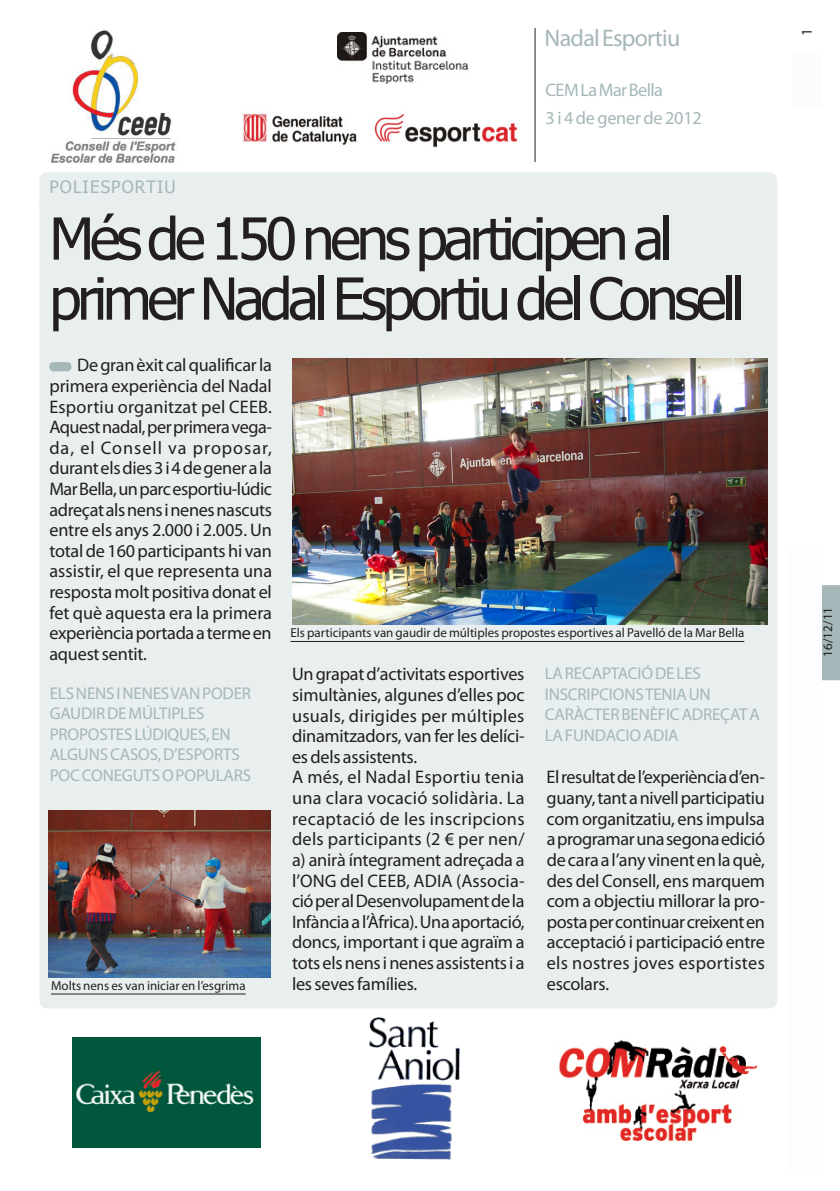
<style>
.page{position:relative;width:840px;height:1191px;background:#fff}
.page>*{position:absolute;margin:0;border:0;box-sizing:border-box;transform-origin:0 0}
.totc_TITULAR-noti-31{font:58px/60px "Tahoma";letter-spacing:-.075em;color:#231f20}
.t1{font:24px "Myriad Pro";letter-spacing:-.03em;color:#a5b7b9}
.totc_TEXT_BASE{font:18.2px/20.6px "Myriad Pro";letter-spacing:-.015em;color:#231f20;text-align:justify}
.t2{font:18.2px "Myriad Pro";letter-spacing:-.025em;color:#a5b7b9}
.totc_EPÍGRAF{font:17px "Myriad Pro";letter-spacing:-.01em;color:#a5b7b9}
.totc_EPÍGRAF-2{font:17px "Tahoma";letter-spacing:.065em;color:#a5b7b9}
.totc_PEU_FOTO{font:13px "Myriad Pro";color:#231f20}
.totc_FRASE_noti-càrr{font:13px "Myriad Pro";color:#231f20}
</style>
<div class="page">
<div style="left:822px;top:585px;width:17px;height:95px;background:#a5b7b9"></div>
<div style="left:39px;top:200px;width:737px;height:808px;background:#e9eeef;border-radius:8px"></div>
<div style="left:49px;top:362px;width:22px;height:9px;background:#a5b7b9;border-radius:4px"></div>
<div style="left:39px;top:172px;width:737px;height:41px;background:#e9eeef;border-radius:8px"></div>
<img style="left:292px;top:358px;width:474px;height:266px">
<hr style="left:290px;top:641px;width:453px;height:1px;background:#231f20">
<hr style="left:534px;top:28px;width:1px;height:134px;background:#231f20">
<div style="left:787px;top:550px;width:34px;height:619px;background:#fbfdfe"></div>
<div style="left:793px;top:50px;width:28px;height:57px;background:#fbfdfc"></div>
<img style="left:52px;top:30px;width:124px;height:133px">
<img style="left:337px;top:32px;width:130px;height:51px">
<img style="left:48px;top:810px;width:222px;height:168px">
<hr style="left:51px;top:993px;width:194px;height:1px;background:#231f20">
<img style="left:72px;top:1037px;width:188px;height:110px">
<img style="left:559px;top:1040px;width:197px;height:101px">
<img style="left:369px;top:1017px;width:91px;height:142px">
<img style="left:243px;top:113px;width:275px;height:34px">
<p class="t1" style="left:544px;top:23px;width:137px">Nadal Esportiu</p>
<p class="totc_EPÍGRAF-2" style="left:49px;top:176px;width:128px">poliesportiu</p>
<p class="t2" style="left:545px;top:78px;width:119px">CEM La Mar Bella</p>
<p class="t2" style="left:545px;top:106px;width:158px">3 i 4 de gener de 201 2</p>
<p class="totc_TITULAR-noti-31" style="left:49px;top:206px;width:696px">Més de 150 nens participen al primer Nadal Esportiu del Consell</p>
<p class="totc_TEXT_BASE" style="left:49px;top:355px;width:224px;text-indent:28px">De gran èxit cal qualificar la primera experiència del Nadal Esportiu organitzat pel CEEB.<br>Aquest nadal, per primera vega&shy;da, el Consell va proposar, durant els dies 3 i 4 de gener a la Mar Bella, un parc esportiu-lúdic adreçat als nens i nenes nascuts entre els anys 2.000 i 2.005. Un total de 1 60 participants hi van assistir, el que representa una resposta molt positiva donat el fet què aquesta era la primera experiència portada a terme en aquest sentit.</p>
<p class="totc_EPÍGRAF" style="left:50px;top:682px;width:37px">els nens</p>
<p class="totc_EPÍGRAF" style="left:116px;top:682px;width:16px">i nenes</p>
<p class="totc_EPÍGRAF" style="left:170px;top:682px;width:43px">van poder</p>
<p class="totc_EPÍGRAF" style="left:50px;top:703px;width:11px">gaudir</p>
<p class="totc_EPÍGRAF" style="left:107px;top:703px;width:54px">de múltiples</p>
<p class="totc_EPÍGRAF" style="left:50px;top:723px;width:10px">propostes</p>
<p class="totc_EPÍGRAF" style="left:134px;top:723px;width:87px">lúdiques, en</p>
<p class="totc_EPÍGRAF" style="left:50px;top:744px;width:11px">alguns</p>
<p class="totc_EPÍGRAF" style="left:110px;top:744px;width:11px">casos</p>
<p class="totc_EPÍGRAF" style="left:158px;top:744px;width:30px">, d’esports</p>
<p class="totc_EPÍGRAF" style="left:50px;top:765px;width:11px">poc</p>
<p class="totc_EPÍGRAF" style="left:82px;top:765px;width:11px">coneguts</p>
<p class="totc_EPÍGRAF" style="left:162px;top:765px;width:24px">o populars</p>
<p class="totc_PEU_FOTO" style="left:51px;top:977px;width:196px">Molts nens es van iniciar en l’esgrima</p>
<p class="totc_PEU_FOTO" style="left:290px;top:625px;width:455px">Els participants van gaudir de múltiples propostes esportives al Pavelló de la Mar Bella</p>
<p class="totc_TEXT_BASE" style="left:292px;top:664px;width:234px">Un grapat d’activitats esportives simultànies, algunes d’elles poc usuals, dirigides per múltiples dinamitzadors, van fer les delíci&shy;es dels assistents.</p>
<p class="totc_TEXT_BASE" style="left:292px;top:767px;width:234px">A més, el Nadal Esportiu tenia una clara vocació solidària. La recaptació de les inscripcions dels participants (2 € per nen/ a) anirà íntegrament adreçada a l’ONG del CEEB, ADIA (Associa&shy;ció per al Desenvolupament de la Infància a l’Àfrica). Una aportació, doncs, important i que agraïm a tots els nens i nenes assistents i a les seves famílies.</p>
<p class="totc_EPÍGRAF" style="left:544px;top:663px;width:30px">la recaptaci</p>
<p class="totc_EPÍGRAF" style="left:641px;top:663px;width:44px">ó de les</p>
<p class="totc_EPÍGRAF" style="left:544px;top:683px;width:10px">inscripcions</p>
<p class="totc_EPÍGRAF" style="left:644px;top:683px;width:10px">tenia</p>
<p class="totc_EPÍGRAF" style="left:688px;top:683px;width:11px">un</p>
<p class="totc_EPÍGRAF" style="left:544px;top:704px;width:11px">caràcter</p>
<p class="totc_EPÍGRAF" style="left:621px;top:704px;width:10px">benèfic</p>
<p class="totc_EPÍGRAF" style="left:681px;top:704px;width:11px">adre</p>
<p class="totc_EPÍGRAF" style="left:720px;top:704px;width:39px">çat a</p>
<p class="totc_EPÍGRAF" style="left:544px;top:724px;width:31px">la fundacio</p>
<p class="totc_EPÍGRAF" style="left:642px;top:724px;width:10px">adia</p>
<p class="totc_TEXT_BASE" style="left:546px;top:767px;width:220px">El resultat de l’experiència d’en&shy;guany, tant a nivell participatiu com organitzatiu, ens impulsa a programar una segona edició de cara a l’any vinent en la què, des del Consell, ens marquem com a objectiu millorar la pro&shy;posta per continuar creixent en acceptació i participació entre els nostres joves esportistes escolars.</p>
<p class="totc_FRASE_noti-càrr" style="left:819px;top:656px;width:47px;rotate:-90deg">1 6/1 2/11</p>
</div>
